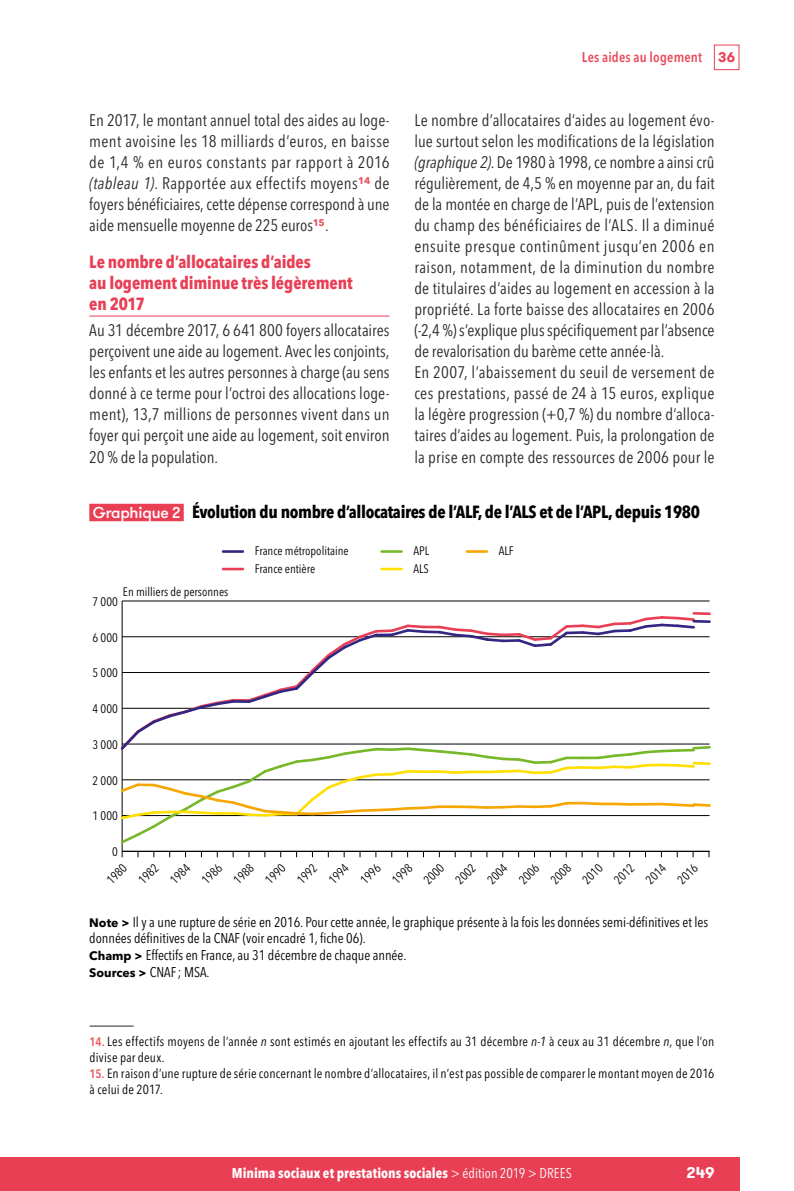
<style>
.page{position:relative;width:794px;height:1191px;background:#fff}
.page>*{position:absolute;margin:0;border:0;box-sizing:border-box;transform-origin:0 0}
.HT_titre{font:700 condensed 17.5px "Avenir Next LT Pro";letter-spacing:-.02em;color:#000}
.Titre_2__Inter{font:700 condensed 17.5px/21px "Avenir Next LT Pro";letter-spacing:-.005em;color:#e83f55}
.Texte{font:condensed 16.62px/21px "Avenir Next LT Pro";color:#282827;text-align:justify}
.t1{font:700 15.75px "GT Walsheim";color:#fff}
.HT_notes_champ_lectu{font:condensed 14px/16.8px "Avenir Next LT Pro";color:#000}
.t2{font:700 condensed 14px "Avenir Next LT Pro";letter-spacing:.005em;color:#fff}
.t3{font:600 condensed 14px "Avenir Next LT Pro";letter-spacing:.015em;color:#ea4c5c}
.t4{font:condensed 13.12px/15.8px "Avenir Next LT Pro";letter-spacing:.015em;color:#000}
.t5{font:condensed 12.25px/17.5px "Avenir Next LT Pro";color:#000}
.s1{font-family:"GT Walsheim Pro Trial";font-weight:700;font-stretch:normal;color:#e83f55}
.s2{font-style:italic}
.s3{font-family:"GT Walsheim";font-weight:500;font-stretch:normal;font-size:15.75px;color:#fff}
.s4{font-weight:700;font-stretch:normal;font-size:12.25px}
.s5{font-weight:600;font-size:12.25px;color:#eb5863}
.s6{font-weight:400}
</style>
<div class="page">
<div style="left:714px;top:45px;width:25px;height:25px;border:1px solid #e83f55"></div>
<div style="left:0;top:1157px;width:739px;height:34px;background:#e83f55"></div>
<hr style="left:89px;top:316px;width:300px;height:1px;background:#e83f55">
<div style="left:89px;top:504px;width:95px;height:17px;background:#e83f55"></div>
<hr style="left:223px;top:550px;width:20px;height:3px;background:#312783">
<hr style="left:223px;top:568px;width:20px;height:2px;background:#e83f55">
<hr style="left:381px;top:550px;width:20px;height:3px;background:#76b82a">
<hr style="left:381px;top:568px;width:20px;height:2px;background:#ffdf00">
<hr style="left:467px;top:550px;width:20px;height:3px;background:#f7a600">
<hr style="left:122px;top:601px;width:1px;height:250px;background:#000">
<hr style="left:122px;top:851px;width:587px;height:1px;background:#000">
<hr style="left:122px;top:600px;width:587px;height:1px;background:#000">
<hr style="left:693px;top:612px;width:16px;height:3px;background:#e83f55">
<svg style="left:120px;top:614px;width:591px;height:231px"></svg>
<hr style="left:90px;top:1025px;width:44px;height:1px;background:#282827">
<p class="t3" style="left:582px;top:49px;width:155px">Les aides au logement <span class="s1">36</span></p>
<p class="Texte" style="left:89px;top:110px;width:302px">En 2017, le montant annuel total des aides au loge&shy;ment avoisine les 18 milliards d’euros, en baisse de 1,4 % en euros constants par rapport à 2016 <span class="s2">(tableau 1)</span>. Rapportée aux effectifs moyens<sup>14</sup> de foyers bénéficiaires, cette dépense correspond à une aide mensuelle moyenne de 225 euros<sup>15</sup>.</p>
<p class="Titre_2__Inter" style="left:89px;top:251px;width:265px">Le nombre d’allocataires d’aides<br>au logement diminue très légèrement en 2017</p>
<p class="Texte" style="left:89px;top:320px;width:302px">Au 31 décembre 2017, 6 641 800 foyers allocataires perçoivent une aide au logement. Avec les conjoints, les enfants et les autres personnes à charge (au sens donné à ce terme pour l’octroi des allocations loge&shy;ment), 13,7 millions de personnes vivent dans un foyer qui perçoit une aide au logement, soit environ 20 % de la population.</p>
<p class="Texte" style="left:414px;top:110px;width:302px">Le nombre d’allocataires d’aides au logement évo&shy;lue surtout selon les modifications de la législation <span class="s2">(graphique 2)</span>. De 1980 à 1998, ce nombre a ainsi crû régulièrement, de 4,5 % en moyenne par an, du fait de la montée en charge de l’APL, puis de l’extension du champ des bénéficiaires de l’ALS. Il a diminué ensuite presque continûment jusqu’en 2006 en raison, notamment, de la diminution du nombre de titulaires d’aides au logement en accession à la propriété. La forte baisse des allocataires en 2006 (-2,4 %) s’explique plus spécifiquement par l’absence de revalorisation du barème cette année-là.</p>
<p class="Texte" style="left:414px;top:362px;width:302px">En 2007, l’abaissement du seuil de versement de ces prestations, passé de 24 à 15 euros, explique la légère progression (+0,7 %) du nombre d’alloca&shy;taires d’aides au logement. Puis, la prolongation de la prise en compte des ressources de 2006 pour le</p>
<p class="HT_titre" style="left:93px;top:501px;width:608px"><span class="s3">Graphique 2</span> Évolution du nombre d’allocataires de l’ALF, de l’ALS et de l’APL, depuis 1980</p>
<p class="t5" style="left:413px;top:542px;width:17px">APL<br>ALS</p>
<p class="t5" style="left:498px;top:542px;width:16px">ALF</p>
<p class="t5" style="left:255px;top:542px;width:95px">France métropolitaine</p>
<p class="t5" style="left:255px;top:559px;width:62px">France entière</p>
<p class="t5" style="left:123px;top:582px;width:107px">En milliers de personnes</p>
<p class="t5" style="left:92px;top:593px;width:27px">7 000</p>
<p class="t5" style="left:92px;top:628px;width:27px">6 000</p>
<p class="t5" style="left:92px;top:664px;width:27px">5 000</p>
<p class="t5" style="left:92px;top:700px;width:27px">4 000</p>
<p class="t5" style="left:92px;top:736px;width:27px">3 000</p>
<p class="t5" style="left:92px;top:771px;width:27px">2 000</p>
<p class="t5" style="left:92px;top:807px;width:27px">1 000</p>
<p class="t5" style="left:112px;top:843px;width:7px">0</p>
<p class="t5" style="left:102px;top:875px;width:25px;rotate:-45deg">1980</p>
<p class="t5" style="left:134px;top:875px;width:25px;rotate:-45deg">1982</p>
<p class="t5" style="left:166px;top:875px;width:25px;rotate:-45deg">1984</p>
<p class="t5" style="left:198px;top:875px;width:25px;rotate:-45deg">1986</p>
<p class="t5" style="left:229px;top:875px;width:25px;rotate:-45deg">1988</p>
<p class="t5" style="left:261px;top:875px;width:25px;rotate:-45deg">1990</p>
<p class="t5" style="left:293px;top:875px;width:25px;rotate:-45deg">1992</p>
<p class="t5" style="left:324px;top:875px;width:25px;rotate:-45deg">1994</p>
<p class="t5" style="left:356px;top:875px;width:25px;rotate:-45deg">1996</p>
<p class="t5" style="left:388px;top:875px;width:25px;rotate:-45deg">1998</p>
<p class="t5" style="left:420px;top:875px;width:25px;rotate:-45deg">2000</p>
<p class="t5" style="left:451px;top:875px;width:25px;rotate:-45deg">2002</p>
<p class="t5" style="left:483px;top:875px;width:25px;rotate:-45deg">2004</p>
<p class="t5" style="left:515px;top:875px;width:25px;rotate:-45deg">2006</p>
<p class="t5" style="left:546px;top:875px;width:25px;rotate:-45deg">2008</p>
<p class="t5" style="left:578px;top:875px;width:25px;rotate:-45deg">2010</p>
<p class="t5" style="left:610px;top:875px;width:25px;rotate:-45deg">2012</p>
<p class="t5" style="left:641px;top:875px;width:25px;rotate:-45deg">2014</p>
<p class="t5" style="left:673px;top:875px;width:25px;rotate:-45deg">2016</p>
<p class="HT_notes_champ_lectu" style="left:89px;top:913px;width:620px"><span class="s4">Note &gt;</span> Il y a une rupture de série en 2016. Pour cette année, le graphique présente à la fois les données semi-définitives et les données définitives de la CNAF (voir encadré 1, fiche 06).</p>
<p class="HT_notes_champ_lectu" style="left:89px;top:947px;width:317px"><span class="s4">Champ &gt;</span> Effectifs en France, au 31 décembre de chaque année.</p>
<p class="HT_notes_champ_lectu" style="left:89px;top:963px;width:120px"><span class="s4">Sources &gt;</span> CNAF; MSA.</p>
<p class="t4" style="left:90px;top:1033px;width:626px"><span class="s5">14.</span> Les effectifs moyens de l’année <span class="s2">n</span> sont estimés en ajoutant les effectifs au 31 décembre <span class="s2">n-1</span> à ceux au 31 décembre <span class="s2">n</span>, que l’on divise par deux.</p>
<p class="t4" style="left:90px;top:1065px;width:626px"><span class="s5">15.</span> En raison d’une rupture de série concernant le nombre d’allocataires, il n’est pas possible de comparer le montant moyen de 2016 à celui de 2017.</p>
<p class="t2" style="left:232px;top:1165px;width:341px">Minima sociaux et prestations sociales <span class="s6">&gt; édition 2019 &gt; DREES</span></p>
<p class="t1" style="left:686px;top:1162px;width:29px">249</p>
</div>
